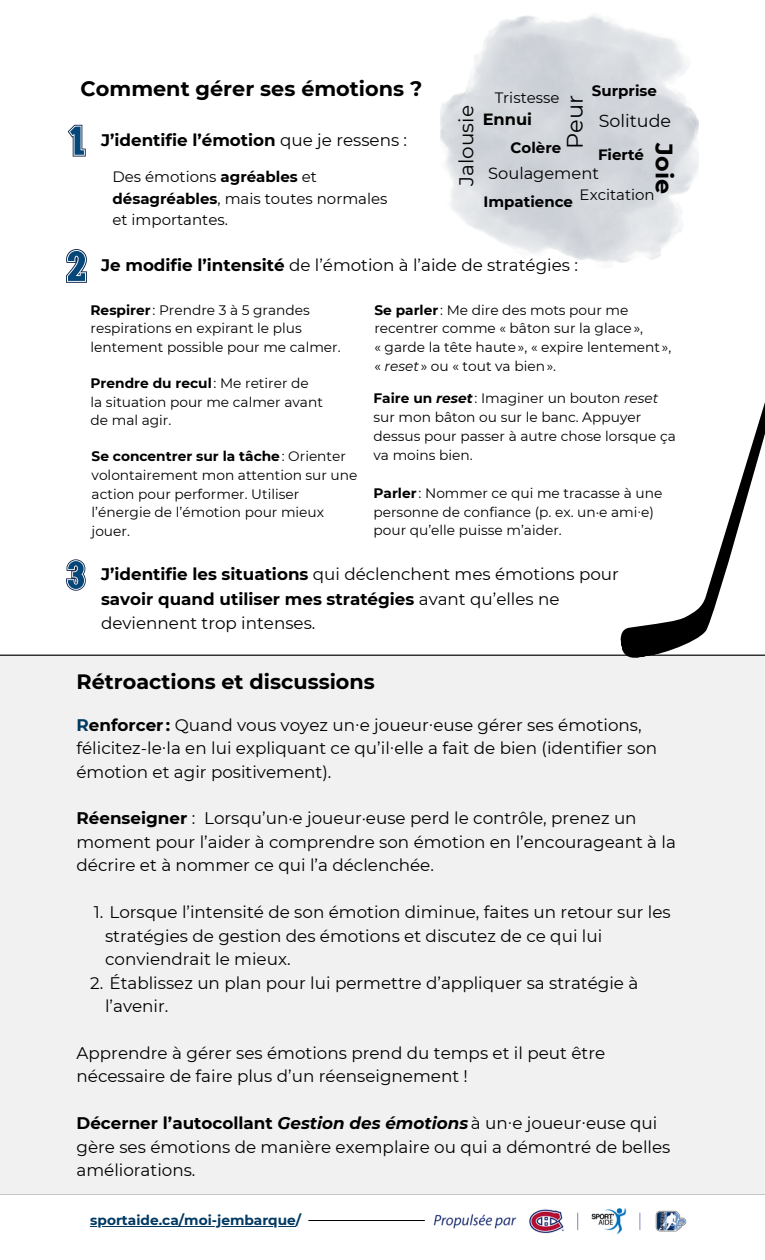
<style>
.page{position:relative;width:765px;height:1260px;background:#fff}
.page>*{position:absolute;margin:0;border:0;box-sizing:border-box;transform-origin:0 0}
.t1{font:700 23.75px "Montserrat";color:#000}
.t2{font:22.5px "Montserrat";color:#000}
.t3{font:700 20.75px "Montserrat";color:#000}
.t4{font:20px "Montserrat";color:#000}
.t5{font:17.5px "Montserrat";color:#000}
.t6{font:16.75px/23.5px "Montserrat";color:#000}
.t7{font:700 16.75px "Montserrat";color:#000}
.t8{font:16.25px "Montserrat";color:#000}
.t9{font:700 16.25px "Montserrat";color:#000}
.t10{font:15px/21.5px "Montserrat";color:#000}
.t11{font:700 15px "Montserrat";color:#000}
.t12{font:13.75px/18.8px "Montserrat";color:#000}
.t13{font:700 13.75px "Montserrat";color:#003962}
.s1{font-weight:400}
.s2{font-weight:700}
.s3{font-style:italic}
.s4{font-weight:700;font-style:italic}
.s5{font-weight:700;color:#003962}
</style>
<div class="page">
<div style="left:0;top:655px;width:765px;height:540px;background:#f1f1f1"></div>
<svg style="left:582px;top:402px;width:183px;height:259px"></svg>
<svg style="left:68px;top:125px;width:17px;height:32px"></svg>
<svg style="left:66px;top:249px;width:21px;height:34px"></svg>
<svg style="left:66px;top:559px;width:20px;height:31px"></svg>
<img style="left:433px;top:1208px;width:254px;height:27px">
<hr style="left:90px;top:1226px;width:206px;height:1px;background:#003962">
<hr style="left:308px;top:1220px;width:117px;height:1px;background:#000">
<h1 class="t3" style="left:81px;top:76px;width:343px">Comment gérer ses émotions ?</h1>
<p class="t7" style="left:101px;top:130px;width:308px">J’identifie l’émotion <span class="s1">que je ressens :</span></p>
<h3 class="t10" style="left:113px;top:166px;width:277px">Des émotions <span class="s2">agréables</span> et <span class="s2">désagréables</span>, mais toutes normales et importantes.</h3>
<p class="t4" style="left:454px;top:186px;width:82px;rotate:-90deg">Jalousie</p>
<p class="t11" style="left:592px;top:81px;width:67px">Surprise</p>
<p class="t10" style="left:495px;top:86px;width:66px">Tristesse</p>
<p class="t2" style="left:561px;top:149px;width:55px;rotate:-90deg">Peur</p>
<h6 class="t9" style="left:483px;top:109px;width:51px">Ennui</h6>
<p class="t5" style="left:599px;top:110px;width:74px">Solitude</p>
<p class="t11" style="left:511px;top:138px;width:52px">Colère</p>
<p class="t1" style="left:679px;top:143px;width:52px;rotate:90deg">Joie</p>
<p class="t11" style="left:598px;top:145px;width:48px">Fierté</p>
<p class="t10" style="left:580px;top:184px;width:77px">Excitation</p>
<p class="t8" style="left:488px;top:164px;width:112px">Soulagement</p>
<h6 class="t11" style="left:484px;top:193px;width:91px">Impatience</h6>
<p class="t6" style="left:101px;top:253px;width:478px"><span class="s2">Je modifie l’intensité</span> de l’émotion à l’aide de stratégies :</p>
<p class="t12" style="left:91px;top:300px;width:252px"><span class="s2">Respirer</span> : Prendre 3 à 5 grandes respirations en expirant le plus lentement possible pour me calmer.</p>
<p class="t12" style="left:91px;top:374px;width:234px"><span class="s2">Prendre du recul</span>: Me retirer de la situation pour me calmer avant de mal agir.</p>
<h6 class="t12" style="left:92px;top:447px;width:267px"><span class="s2">Se concentrer sur la tâche</span>: Orienter volontairement mon attention sur une action pour performer. Utiliser l’énergie de l’émotion pour mieux jouer.</h6>
<p class="t12" style="left:374px;top:300px;width:270px"><span class="s2">Se parler</span> : Me dire des mots pour me recentrer comme « bâton sur la glace»,</p>
<h6 class="t12" style="left:374px;top:338px;width:298px">« garde la tête haute», « expire lentement », « <span class="s3">reset</span> » ou « tout va bien».</h6>
<h3 class="t12" style="left:374px;top:389px;width:304px"><span class="s2">Faire un</span> <span class="s4">reset</span> : Imaginer un bouton <span class="s3">reset </span>sur mon bâton ou sur le banc. Appuyer dessus pour passer à autre chose lorsque ça va moins bien.</h3>
<p class="t12" style="left:374px;top:484px;width:290px"><span class="s2">Parler</span> : Nommer ce qui me tracasse à une personne de confiance (p. ex. un·e ami∙e) pour qu’elle puisse m’aider.</p>
<h6 class="t6" style="left:101px;top:562px;width:519px;line-height:24.4px"><span class="s2">J’identifie les situations</span> qui déclenchent mes émotions pour <span class="s2">savoir quand utiliser mes stratégies</span> avant qu’elles ne deviennent trop intenses.</h6>
<h6 class="t3" style="left:77px;top:669px;width:300px">Rétroactions et discussions</h6>
<p class="t6" style="left:76px;top:713px;width:582px"><span class="s5">R</span><span class="s2">enforcer :</span> Quand vous voyez un∙e joueur∙euse gérer ses émotions, félicitez-le∙la en lui expliquant ce qu’il∙elle a fait de bien (identifier son émotion et agir positivement).</p>
<h4 class="t6" style="left:76px;top:807px;width:601px"><span class="s2">Réenseigner</span> : Lorsqu’un·e joueur·euse perd le contrôle, prenez un moment pour l’aider à comprendre son émotion en l’encourageant à la décrire et à nommer ce qui l’a déclenchée.</h4>
<p class="t6" style="left:105px;top:900px;width:567px;text-indent:-11px">1. Lorsque l’intensité de son émotion diminue, faites un retour sur les stratégies de gestion des émotions et discutez de ce qui lui conviendrait le mieux.</p>
<h2 class="t6" style="left:105px;top:971px;width:535px;text-indent:-15px">2. Établissez un plan pour lui permettre d’appliquer sa stratégie à l’avenir.</h2>
<p class="t6" style="left:76px;top:1041px;width:530px">Apprendre à gérer ses émotions prend du temps et il peut être nécessaire de faire plus d’un réenseignement !</p>
<h5 class="t6" style="left:76px;top:1111px;width:595px"><span class="s2">Décerner l’autocollant</span> <span class="s4">Gestion des émotions</span>à un∙e joueur∙euse qui gère ses émotions de manière exemplaire ou qui a démontré de belles améliorations.</h5>
<p class="t13" style="left:90px;top:1212px;width:213px">sportaide.ca/moi-jembarque/</p>
</div>
